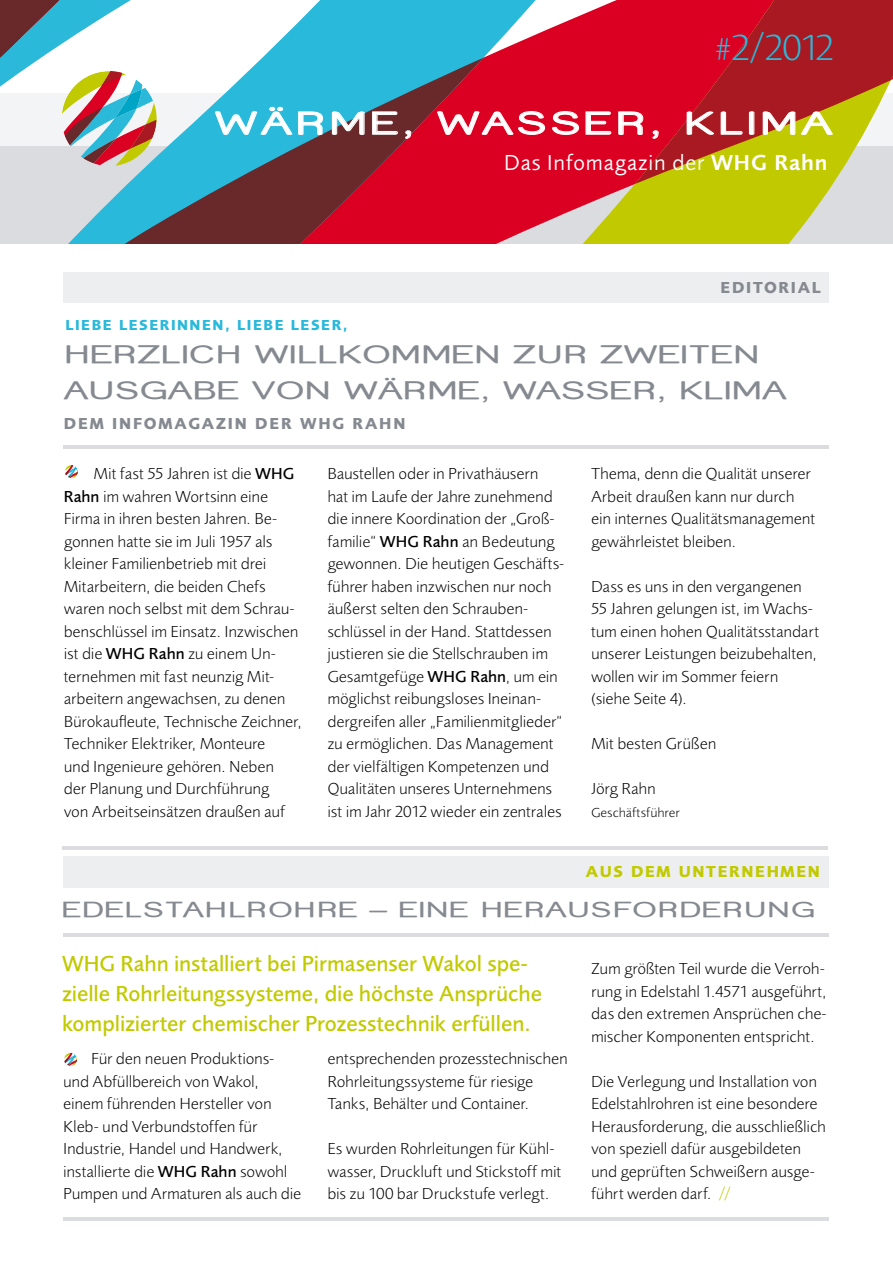
<style>
.page{position:relative;width:893px;height:1263px;background:#fff}
.page>*{position:absolute;margin:0;border:0;box-sizing:border-box;transform-origin:0 0}
.t1{font:300 37.5px "Foundry Sans";color:#29b9da}
.t2{font:30.9px "Street Corner Extend";letter-spacing:.1em;color:#fff}
.t3{font:24.75px "Street Corner Extend";letter-spacing:-.01em;color:#858990}
.t4{font:500 22.5px/30px "Foundry Sans";color:#c1ca00}
.t5{font:22.5px "Foundry Sans";letter-spacing:.04em;color:#fff}
.t6{font:21.3px "Street Corner Extend";letter-spacing:.02em;color:#858990}
.t7{font:300 16.5px/22.5px "Foundry Sans";color:#000}
.t8{font:700 16.5px "Foundry Sans";letter-spacing:.11em;color:#858990}
.t9{font:700 16.5px "Foundry Sans";letter-spacing:.1em;color:#c1ca00}
.t10{font:700 15px "Foundry Sans";letter-spacing:.1em;color:#29b9da}
.t11{font:300 13.5px "Foundry Sans";letter-spacing:.01em;color:#000}
.s1{font-weight:600}
.s2{font-weight:500}
.s3{color:#c1ca00}
</style>
<div class="page">
<svg style="left:664px;top:184px;width:229px;height:60px;background:#cad04f"></svg>
<svg style="left:664px;top:78px;width:229px;height:106px;background:#bf7e30"></svg>
<svg style="left:352px;top:78px;width:312px;height:166px;background:#c82632"></svg>
<svg style="left:0;top:78px;width:352px;height:166px"></svg>
<svg style="left:0;top:0;width:893px;height:78px"></svg>
<div style="left:64px;top:272px;width:765px;height:31px;background:#edeeef"></div>
<hr style="left:64px;top:445px;width:765px;height:4px;background:#dbdce0">
<hr style="left:64px;top:1217px;width:765px;height:3px;background:#dbdce0">
<svg style="left:62px;top:71px;width:95px;height:95px"></svg>
<hr style="left:62px;top:846px;width:765px;height:4px;background:#dbdce0">
<hr style="left:64px;top:933px;width:765px;height:3px;background:#dbdce0">
<svg style="left:64px;top:1053px;width:13px;height:13px"></svg>
<div style="left:63px;top:856px;width:765px;height:32px;background:#edeeef"></div>
<svg style="left:215px;top:107px;width:108px;height:29px;background:#49c3df"></svg>
<svg style="left:332px;top:111px;width:33px;height:24px"></svg>
<svg style="left:372px;top:111px;width:26px;height:24px"></svg>
<svg style="left:405px;top:130px;width:7px;height:9px"></svg>
<svg style="left:437px;top:108px;width:108px;height:28px;background:#e02642"></svg>
<svg style="left:552px;top:111px;width:27px;height:24px"></svg>
<svg style="left:585px;top:111px;width:27px;height:24px"></svg>
<svg style="left:618px;top:111px;width:26px;height:24px"></svg>
<svg style="left:652px;top:130px;width:7px;height:9px"></svg>
<svg style="left:686px;top:111px;width:28px;height:24px"></svg>
<svg style="left:720px;top:111px;width:23px;height:24px"></svg>
<svg style="left:749px;top:111px;width:6px;height:24px"></svg>
<svg style="left:762px;top:111px;width:71px;height:25px;background:#c39934"></svg>
<svg style="left:65px;top:465px;width:13px;height:13px"></svg>
<h1 class="t1" style="left:715px;top:25px;width:120px">#2/2012</h1>
<h2 class="t2" style="left:214px;top:106px;width:619px">WÄRME, WASSER, KLIMA</h2>
<h3 class="t5" style="left:504px;top:149px;width:325px">Das Infomagazin der <span class="s1">WHG Rahn</span></h3>
<p class="t8" style="left:721px;top:278px;width:100px">EDITORIAL</p>
<p class="t10" style="left:65px;top:317px;width:284px">LIEBE LESERINNEN, LIEBE LESER,</p>
<h3 class="t3" style="left:64px;top:341px;width:244px">HERZLICH WILLK</h3>
<h3 class="t3" style="left:362px;top:341px;width:57px">OMME</h3>
<h3 class="t3" style="left:474px;top:341px;width:171px">N ZUR ZWEI</h3>
<h3 class="t3" style="left:688px;top:341px;width:73px">TEN</h3>
<h3 class="t3" style="left:64px;top:377px;width:78px">AUSGA</h3>
<h3 class="t3" style="left:192px;top:377px;width:596px">BE VON WÄRME, WASSER, KLIMA</h3>
<p class="t8" style="left:64px;top:414px;width:343px">DEM INFOMAGAZIN DER WHG RAHN</p>
<p class="t7" style="left:64px;top:462px;width:239px;text-indent:30px">Mit fast 55 Jahren ist die <span class="s2">WHG<br>Rahn</span> im wahren Wortsinn eine<br>Firma in ihren besten Jahren. Be&shy;gonnen hatte sie im Juli 1957 als kleiner Familienbetrieb mit drei<br>Mitarbeitern, die beiden Chefs waren noch selbst mit dem Schrau&shy;benschlüssel im Einsatz. Inzwischen ist die <span class="s2">WHG Rahn</span> zu einem Un&shy;ternehmen mit fast neunzig Mit&shy;arbeitern angewachsen, zu denen<br>Bürokaufleute, Technische Zeichner,<br>Techniker Elektriker, Monteure<br>und Ingenieure gehören. Neben<br>der Planung und Durchführung<br>von Arbeitseinsätzen draußen auf</p>
<p class="t7" style="left:327px;top:462px;width:238px">Baustellen oder in Privathäusern<br>hat im Laufe der Jahre zunehmend die innere Koordination der „Groß&shy;familie“ <span class="s2">WHG Rahn</span> an Bedeutung gewonnen. Die heutigen Geschäfts&shy;führer haben inzwischen nur noch äußerst selten den Schrauben&shy;schlüssel in der Hand. Stattdessen justieren sie die Stellschrauben im Gesamtgefüge <span class="s2">WHG Rahn</span>, um ein möglichst reibungsloses Ineinan&shy;dergreifen aller „Familienmitglieder“ zu ermöglichen. Das Management der vielfältigen Kompetenzen und Qualitäten unseres Unternehmens ist im Jahr 2012 wieder ein zentrales</p>
<p class="t7" style="left:591px;top:462px;width:226px">Thema, denn die Qualität unserer<br>Arbeit draußen kann nur durch ein internes Qualitätsmanagement gewährleistet bleiben.</p>
<p class="t7" style="left:591px;top:575px;width:230px">Dass es uns in den vergangenen<br>55 Jahren gelungen ist, im Wachs&shy;tum einen hohen Qualitätsstandart unserer Leistungen beizubehalten, wollen wir im Sommer feiern (siehe Seite 4).</p>
<p class="t7" style="left:591px;top:732px;width:127px">Mit besten Grüßen</p>
<p class="t7" style="left:591px;top:777px;width:66px">Jörg Rahn</p>
<p class="t11" style="left:591px;top:804px;width:90px">Geschäftsführer</p>
<p class="t9" style="left:586px;top:861px;width:236px">AUS DEM UNTERNEHMEN</p>
<p class="t6" style="left:62px;top:897px;width:275px">EDELSTAHLROHRE</p>
<p class="t6" style="left:369px;top:897px;width:133px">– EINE HERA</p>
<p class="t6" style="left:567px;top:897px;width:246px">USFORDERUNG</p>
<h3 class="t4" style="left:62px;top:948px;width:482px">WHG Rahn installiert bei Pirmasenser Wakol spe&shy;zielle Rohrleitungssysteme, die höchste Ansprüche komplizierter chemischer Prozesstechnik erfüllen.</h3>
<p class="t7" style="left:63px;top:1047px;width:240px;text-indent:28px">Für den neuen Produktions&shy;und Abfüllbereich von Wakol, einem führenden Hersteller von<br>Kleb- und Verbundstoffen für<br>Industrie, Handel und Handwerk, installierte die <span class="s2">WHG Rahn</span> sowohl<br>Pumpen und Armaturen als auch die</p>
<p class="t7" style="left:327px;top:1047px;width:242px">entsprechenden prozesstechnischen<br>Rohrleitungssysteme für riesige<br>Tanks, Behälter und Container.</p>
<p class="t7" style="left:327px;top:1137px;width:235px">Es wurden Rohrleitungen für Kühl&shy;wasser, Druckluft und Stickstoff mit bis zu 100 bar Druckstufe verlegt.</p>
<p class="t7" style="left:591px;top:957px;width:237px;text-align:justify">Zum größten Teil wurde die Verroh&shy;rung in Edelstahl 1.4571 ausgeführt, das den extremen Ansprüchen che&shy;mischer Komponenten entspricht.</p>
<p class="t7" style="left:591px;top:1070px;width:236px">Die Verlegung und Installation von Edelstahlrohren ist eine besondere Herausforderung, die ausschließlich von speziell dafür ausgebildeten und geprüften Schweißern ausge&shy;führt werden darf. <span class="s3">//</span></p>
</div>
